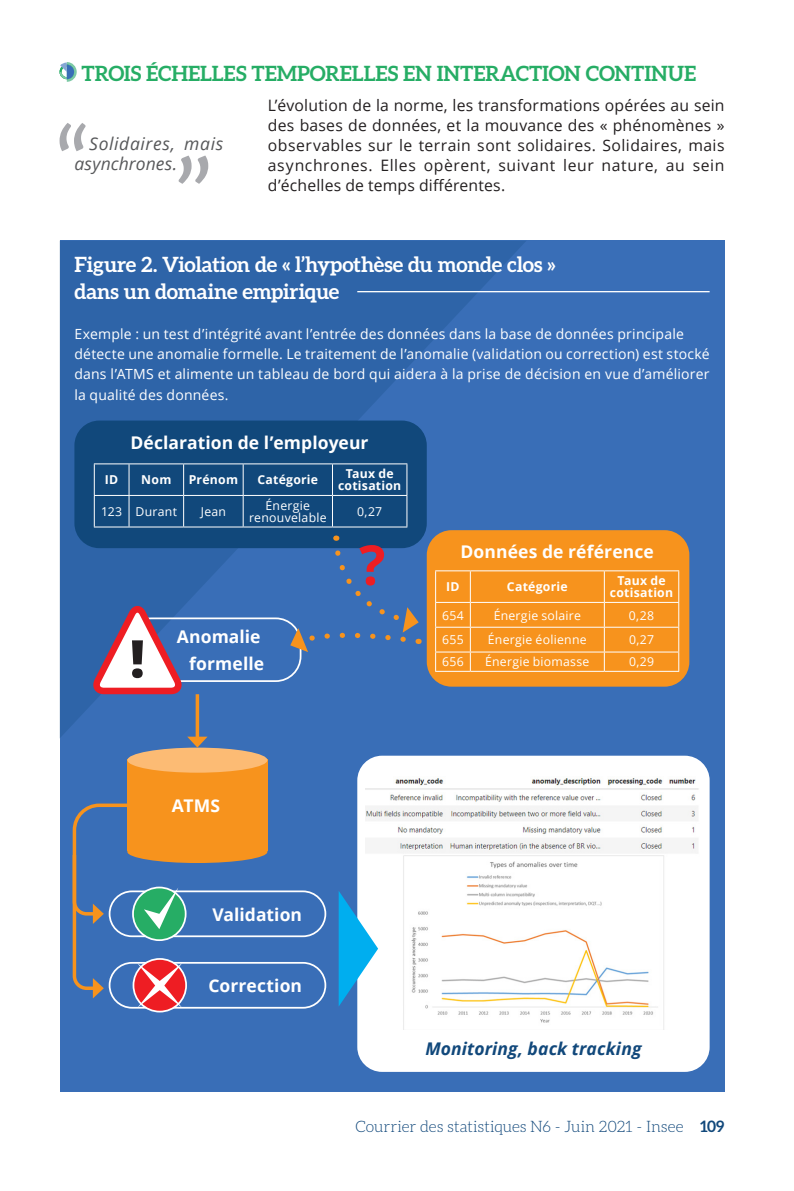
<style>
.page{position:relative;width:794px;height:1191px;background:#fff}
.page>*{position:absolute;margin:0;border:0;box-sizing:border-box;transform-origin:0 0}
.TITRE-ENCADRE{font:700 21px/26.2px "Aleo";letter-spacing:-.015em;color:#fff}
.Intertitre{font:700 21px "Aleo";letter-spacing:-.005em;color:#26ad65}
.titre-bloc-couleur-e{font:700 17.5px "Open Sans";letter-spacing:.005em;color:#fff}
.TEXTE-EXERGUE{font:italic 17.5px/20.1px "Open Sans";letter-spacing:.03em;color:#57585a}
.titre-bloc-couleur-e-2{font:italic 700 17.5px "Open Sans";letter-spacing:.005em;color:#11487b}
.texte-courant{font:15.75px/20.1px "Open Sans";letter-spacing:.03em;color:#231f20;text-align:justify}
.t1{font:300 15.75px "Aleo";color:#11487b}
.txt_encadre{font:14px/20.1px "Open Sans";letter-spacing:.015em;color:#fff}
.txt_encadre-2{font:12.25px/12.2px "Open Sans";letter-spacing:.02em;color:#fff;text-align:center}
.txt_encadre-3{font:700 12.25px/12.2px "Open Sans";letter-spacing:.02em;color:#fff;text-align:center}
.titre-bloc-couleur-e-3{font:700 12.25px/12.2px "Open Sans";letter-spacing:.02em;color:#fff;text-align:center}
.s1{font-weight:700}
</style>
<div class="page">
<svg style="left:60px;top:62px;width:17px;height:20px"></svg>
<div style="left:60px;top:241px;width:664px;height:850px;background:#396eb7"></div>
<svg style="left:60px;top:241px;width:466px;height:496px;fill:#2e64a8"></svg>
<hr style="left:357px;top:291px;width:352px;height:1px;background:#fff">
<div style="left:74px;top:420px;width:353px;height:128px;background:#11487b;border-radius:25px"></div>
<svg style="left:95px;top:464px;width:311px;height:62px"></svg>
<hr style="left:94px;top:463px;width:35px;height:1px;background:#fff">
<hr style="left:94px;top:464px;width:1px;height:31px;background:#fff">
<hr style="left:129px;top:463px;width:55px;height:1px;background:#fff">
<hr style="left:129px;top:464px;width:1px;height:31px;background:#fff">
<hr style="left:184px;top:463px;width:59px;height:1px;background:#fff">
<hr style="left:183px;top:464px;width:1px;height:31px;background:#fff">
<hr style="left:243px;top:463px;width:89px;height:1px;background:#fff">
<hr style="left:243px;top:464px;width:1px;height:31px;background:#fff">
<hr style="left:332px;top:463px;width:75px;height:1px;background:#fff">
<hr style="left:332px;top:464px;width:1px;height:31px;background:#fff">
<hr style="left:406px;top:464px;width:1px;height:31px;background:#fff">
<hr style="left:94px;top:495px;width:35px;height:1px;background:#fff">
<hr style="left:94px;top:496px;width:1px;height:30px;background:#fff">
<hr style="left:129px;top:495px;width:55px;height:1px;background:#fff">
<hr style="left:129px;top:496px;width:1px;height:30px;background:#fff">
<hr style="left:184px;top:495px;width:59px;height:1px;background:#fff">
<hr style="left:183px;top:496px;width:1px;height:30px;background:#fff">
<hr style="left:243px;top:495px;width:89px;height:1px;background:#fff">
<hr style="left:243px;top:496px;width:1px;height:30px;background:#fff">
<hr style="left:332px;top:495px;width:75px;height:1px;background:#fff">
<hr style="left:332px;top:496px;width:1px;height:30px;background:#fff">
<hr style="left:406px;top:496px;width:1px;height:30px;background:#fff">
<hr style="left:94px;top:526px;width:35px;height:1px;background:#fff">
<hr style="left:129px;top:526px;width:55px;height:1px;background:#fff">
<hr style="left:184px;top:526px;width:59px;height:1px;background:#fff">
<hr style="left:243px;top:526px;width:89px;height:1px;background:#fff">
<hr style="left:332px;top:526px;width:75px;height:1px;background:#fff">
<div style="left:427px;top:530px;width:262px;height:156px;background:#f7931d;border-radius:25px"></div>
<hr style="left:435px;top:570px;width:35px;height:1px;background:#fff">
<hr style="left:435px;top:571px;width:1px;height:31px;background:#fff">
<hr style="left:470px;top:570px;width:134px;height:1px;background:#fff">
<hr style="left:470px;top:571px;width:1px;height:31px;background:#fff">
<hr style="left:604px;top:570px;width:75px;height:1px;background:#fff">
<hr style="left:604px;top:571px;width:1px;height:31px;background:#fff">
<hr style="left:678px;top:571px;width:1px;height:31px;background:#fff">
<hr style="left:435px;top:602px;width:35px;height:1px;background:#fff">
<hr style="left:470px;top:602px;width:134px;height:1px;background:#fff">
<hr style="left:604px;top:602px;width:75px;height:1px;background:#fff">
<hr style="left:435px;top:627px;width:35px;height:1px;background:#fff">
<hr style="left:470px;top:627px;width:134px;height:1px;background:#fff">
<hr style="left:604px;top:627px;width:75px;height:1px;background:#fff">
<hr style="left:435px;top:651px;width:35px;height:1px;background:#fff">
<svg style="left:435px;top:603px;width:1px;height:68px"></svg>
<hr style="left:470px;top:651px;width:134px;height:1px;background:#fff">
<svg style="left:470px;top:603px;width:1px;height:68px"></svg>
<hr style="left:604px;top:651px;width:75px;height:1px;background:#fff">
<svg style="left:604px;top:603px;width:1px;height:68px"></svg>
<svg style="left:678px;top:603px;width:1px;height:68px"></svg>
<hr style="left:435px;top:671px;width:35px;height:1px;background:#fff">
<hr style="left:470px;top:671px;width:134px;height:1px;background:#fff">
<hr style="left:604px;top:671px;width:75px;height:1px;background:#fff">
<div style="left:357px;top:755px;width:352px;height:316px;background:#fff;border-radius:25px"></div>
<img style="left:366px;top:778px;width:333px;height:251px">
<svg style="left:339px;top:890px;width:39px;height:116px"></svg>
<div style="left:127px;top:759px;width:140px;height:92px;background:#f7931d"></div>
<div style="left:127px;top:747px;width:140px;height:25px;background:#fcbb74;border-radius:50%"></div>
<div style="left:127px;top:840px;width:140px;height:23px;background:#f7931d;border-radius:50%"></div>
<div style="left:109px;top:890px;width:217px;height:47px;border:2px solid #fff;border-radius:22px"></div>
<div style="left:109px;top:962px;width:217px;height:46px;border:2px solid #fff;border-radius:22px"></div>
<svg style="left:133px;top:959px;width:53px;height:52px"></svg>
<div style="left:133px;top:958px;width:54px;height:54px;border:2px solid #fff;border-radius:50%"></div>
<svg style="left:72px;top:803px;width:110px;height:204px"></svg>
<div style="left:126px;top:617px;width:175px;height:65px;border:2px solid #fff;border-radius:25px"></div>
<svg style="left:86px;top:604px;width:98px;height:93px"></svg>
<hr style="left:196px;top:694px;width:3px;height:46px;background:#f7931d">
<svg style="left:187px;top:736px;width:20px;height:11px"></svg>
<svg style="left:60px;top:123px;width:26px;height:28px"></svg>
<svg style="left:179px;top:155px;width:29px;height:29px"></svg>
<svg style="left:290px;top:535px;width:129px;height:117px"></svg>
<p class="Intertitre" style="left:82px;top:61px;width:616px">TROIS ÉCHELLES TEMPORELLES EN INTERACTION CONTINUE</p>
<p class="texte-courant" style="left:268px;top:94px;width:458px">L’évolution de la norme, les transformations opérées au sein des bases de données, et la mouvance des « phénomènes » observables sur le terrain sont solidaires. Solidaires, mais asynchrones. Elles opèrent, suivant leur nature, au sein d’échelles de temps différentes.</p>
<p class="TEXTE-EXERGUE" style="left:74px;top:133px;width:150px;text-indent:15px">Solidaires, mais asynchrones.</p>
<p class="TITRE-ENCADRE" style="left:74px;top:251px;width:483px">Figure 2. Violation de « l’hypothèse du monde clos » dans un domaine empirique</p>
<p class="txt_encadre" style="left:74px;top:324px;width:611px">Exemple : un test d’intégrité avant l’entrée des données dans la base de données principale</p>
<p class="txt_encadre" style="left:74px;top:344px;width:636px">détecte une anomalie formelle. Le traitement de l’anomalie (validation ou correction) est stocké</p>
<p class="txt_encadre" style="left:74px;top:364px;width:636px">dans l’ATMS et alimente un tableau de bord qui aidera à la prise de décision en vue d’améliorer la qualité des données.</p>
<p class="titre-bloc-couleur-e" style="left:130px;top:431px;width:240px">Déclaration de l’employeur</p>
<p class="txt_encadre-3" style="left:105px;top:473px;width:15px">ID</p>
<p class="txt_encadre-3" style="left:141px;top:473px;width:32px">Nom</p>
<p class="txt_encadre-3" style="left:189px;top:473px;width:51px">Prénom</p>
<p class="txt_encadre-3" style="left:257px;top:473px;width:62px">Catégorie</p>
<p class="txt_encadre-3" style="left:338px;top:467px;width:65px">Taux de cotisation</p>
<p class="txt_encadre-2" style="left:101px;top:505px;width:22px">123</p>
<p class="txt_encadre-2" style="left:136px;top:505px;width:43px">Durant</p>
<p class="txt_encadre-2" style="left:201px;top:505px;width:27px">Jean</p>
<p class="txt_encadre-2" style="left:249px;top:499px;width:79px">Énergie renouvelable</p>
<p class="txt_encadre-2" style="left:357px;top:505px;width:27px">0,27</p>
<p class="titre-bloc-couleur-e" style="left:177px;top:624px;width:85px">Anomalie</p>
<p class="titre-bloc-couleur-e" style="left:189px;top:651px;width:76px">formelle</p>
<p class="titre-bloc-couleur-e" style="left:460px;top:540px;width:195px">Données de référence</p>
<p class="titre-bloc-couleur-e-3" style="left:446px;top:580px;width:15px">ID</p>
<p class="titre-bloc-couleur-e-3" style="left:507px;top:580px;width:62px">Catégorie</p>
<p class="titre-bloc-couleur-e-3" style="left:610px;top:574px;width:65px">Taux de cotisation</p>
<p class="txt_encadre-2" style="left:442px;top:608px;width:23px">654</p>
<p class="txt_encadre-2" style="left:494px;top:608px;width:89px">Énergie solaire</p>
<p class="txt_encadre-2" style="left:629px;top:608px;width:27px">0,28</p>
<p class="txt_encadre-2" style="left:442px;top:633px;width:23px">655</p>
<p class="txt_encadre-2" style="left:488px;top:633px;width:100px">Énergie éolienne</p>
<p class="txt_encadre-2" style="left:629px;top:633px;width:27px">0,27</p>
<p class="txt_encadre-2" style="left:442px;top:655px;width:23px">656</p>
<p class="txt_encadre-2" style="left:485px;top:655px;width:106px">Énergie biomasse</p>
<p class="txt_encadre-2" style="left:629px;top:655px;width:27px">0,29</p>
<p class="titre-bloc-couleur-e" style="left:172px;top:793px;width:50px">ATMS</p>
<p class="titre-bloc-couleur-e" style="left:212px;top:901px;width:91px">Validation</p>
<p class="titre-bloc-couleur-e" style="left:208px;top:973px;width:95px">Correction</p>
<p class="titre-bloc-couleur-e-2" style="left:425px;top:1036px;width:217px">Monitoring, back tracking</p>
<p class="t1" style="left:355px;top:1117px;width:370px">Courrier des statistiques N6 - Juin 2021 - Insee <span class="s1">109</span></p>
</div>
